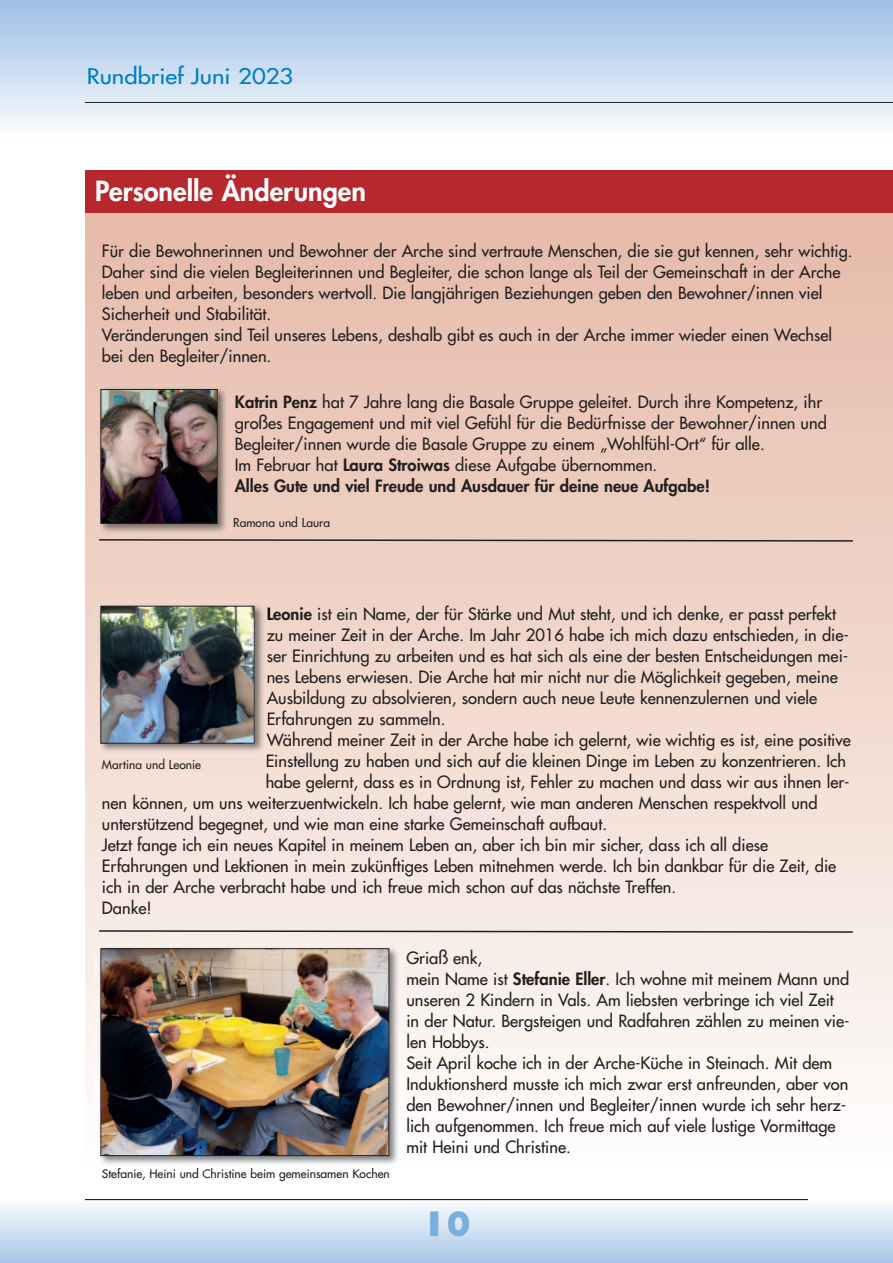
<style>
.page{position:relative;width:893px;height:1263px;background:#fff}
.page>*{position:absolute;margin:0;border:0;box-sizing:border-box;transform-origin:0 0}
.t1{font:800 36px "Gill Sans";color:#79aede}
.t2{font:800 27px "Futura Std";color:#fff}
.t3{font:500 21px "Futura Std";color:#007ec5;scale:1.14 1}
.t4{font:500 16.5px/21px "Futura Std";color:#231f20}
.t5{font:500 12px "Futura Std";color:#231f20}
.s1{font-weight:800}
</style>
<div class="page">
<div style="left:0;top:0;width:893px;height:138px;background:linear-gradient(to bottom,#9cbfe5,#fbfcfe)"></div>
<div style="left:0;top:1199px;width:893px;height:64px;background:linear-gradient(to bottom,#fbfcfe,#a8c6e8)"></div>
<hr style="left:85px;top:102px;width:808px;height:1px;background:#231f20">
<hr style="left:85px;top:1199px;width:723px;height:1px;background:#231f20">
<div style="left:85px;top:170px;width:808px;height:995px;background:linear-gradient(to bottom,#e4b6a3,#fdfcfa)"></div>
<div style="left:85px;top:170px;width:808px;height:43px;background:#b7282e"></div>
<img style="left:94px;top:943px;width:311px;height:228px">
<img style="left:102px;top:1168px;width:108px;height:3px">
<img style="left:102px;top:950px;width:285px;height:204px">
<div style="left:100px;top:948px;width:289px;height:208px;border:1px solid #231f20"></div>
<img style="left:95px;top:383px;width:138px;height:156px">
<img style="left:102px;top:391px;width:114px;height:131px">
<div style="left:100px;top:389px;width:118px;height:135px;border:1px solid #231f20"></div>
<svg style="left:98px;top:538px;width:756px;height:4px;background:#a18d85"></svg>
<svg style="left:98px;top:929px;width:756px;height:4px;background:#a79e9b"></svg>
<img style="left:94px;top:600px;width:176px;height:159px">
<svg style="left:268px;top:607px;width:2px;height:13px"></svg>
<svg style="left:267px;top:632px;width:3px;height:9px"></svg>
<svg style="left:267px;top:652px;width:3px;height:11px"></svg>
<svg style="left:268px;top:674px;width:2px;height:9px"></svg>
<svg style="left:267px;top:695px;width:3px;height:10px"></svg>
<svg style="left:268px;top:712px;width:2px;height:14px"></svg>
<svg style="left:266px;top:732px;width:4px;height:11px"></svg>
<svg style="left:267px;top:753px;width:3px;height:6px"></svg>
<img style="left:102px;top:608px;width:151px;height:134px">
<div style="left:100px;top:606px;width:155px;height:138px;border:1px solid #231f20"></div>
<p class="t3" style="left:87px;top:65px;width:183px">Rundbrief Juni 2023</p>
<h2 class="t2" style="left:95px;top:178px;width:272px">Personelle Änderungen</h2>
<p class="t4" style="left:102px;top:242px;width:752px">Für die Bewohnerinnen und Bewohner der Arche sind vertraute Menschen, die sie gut kennen, sehr wichtig.<br>Daher sind die vielen Begleiterinnen und Begleiter, die schon lange als Teil der Gemeinschaft in der Arche leben und arbeiten, besonders wertvoll. Die langjährigen Beziehungen geben den Bewohner/innen viel Sicherheit und Stabilität.<br>Veränderungen sind Teil unseres Lebens, deshalb gibt es auch in der Arche immer wieder einen Wechsel bei den Begleiter/innen.</p>
<p class="t4" style="left:235px;top:392px;width:594px"><span class="s1">Katrin Penz</span> hat 7 Jahre lang die Basale Gruppe geleitet. Durch ihre Kompetenz, ihr großes Engagement und mit viel Gefühl für die Bedürfnisse der Bewohner/innen und Begleiter/innen wurde die Basale Gruppe zu einem „Wohlfühl-Ort“ für alle.<br>Im Februar hat <span class="s1">Laura Stroiwas</span> diese Aufgabe übernommen.<br><span class="s1">Alles Gute und viel Freude und Ausdauer für deine neue Aufgabe!</span></p>
<p class="t5" style="left:233px;top:516px;width:98px">Ramona und Laura</p>
<p class="t4" style="left:267px;top:605px;width:571px"><span class="s1">Leonie</span> ist ein Name, der für Stärke und Mut steht, und ich denke, er passt perfekt</p>
<p class="t4" style="left:267px;top:626px;width:584px">zu meiner Zeit in der Arche. Im Jahr 2016 habe ich mich dazu entschieden, in die-</p>
<p class="t4" style="left:267px;top:647px;width:583px">ser Einrichtung zu arbeiten und es hat sich als eine der besten Entscheidungen mei-</p>
<p class="t4" style="left:267px;top:668px;width:573px">nes Lebens erwiesen. Die Arche hat mir nicht nur die Möglichkeit gegeben, meine</p>
<p class="t4" style="left:267px;top:689px;width:552px">Ausbildung zu absolvieren, sondern auch neue Leute kennenzulernen und viele</p>
<p class="t4" style="left:267px;top:710px;width:180px">Erfahrungen zu sammeln.</p>
<p class="t4" style="left:267px;top:731px;width:586px">Während meiner Zeit in der Arche habe ich gelernt, wie wichtig es ist, eine positive</p>
<p class="t4" style="left:266px;top:752px;width:582px">Einstellung zu haben und sich auf die kleinen Dinge im Leben zu konzentrieren. Ich</p>
<p class="t4" style="left:266px;top:773px;width:585px">habe gelernt, dass es in Ordnung ist, Fehler zu machen und dass wir aus ihnen ler-</p>
<p class="t4" style="left:102px;top:794px;width:717px">nen können, um uns weiterzuentwickeln. Ich habe gelernt, wie man anderen Menschen respektvoll und</p>
<p class="t4" style="left:102px;top:815px;width:507px">unterstützend begegnet, und wie man eine starke Gemeinschaft aufbaut.</p>
<p class="t4" style="left:102px;top:836px;width:668px">Jetzt fange ich ein neues Kapitel in meinem Leben an, aber ich bin mir sicher, dass ich all diese</p>
<p class="t4" style="left:102px;top:857px;width:736px">Erfahrungen und Lektionen in mein zukünftiges Leben mitnehmen werde. Ich bin dankbar für die Zeit, die</p>
<p class="t4" style="left:102px;top:878px;width:576px">ich in der Arche verbracht habe und ich freue mich schon auf das nächste Treffen.</p>
<p class="t4" style="left:102px;top:899px;width:51px">Danke!</p>
<p class="t5" style="left:102px;top:759px;width:101px">Martina und Leonie</p>
<p class="t5" style="left:102px;top:1168px;width:289px">Stefanie, Heini und Christine beim gemeinsamen Kochen</p>
<p class="t4" style="left:406px;top:949px;width:445px">Griaß enk,<br>mein Name ist <span class="s1">Stefanie Eller</span>. Ich wohne mit meinem Mann und unseren 2 Kindern in Vals. Am liebsten verbringe ich viel Zeit in der Natur. Bergsteigen und Radfahren zählen zu meinen vie&shy;len Hobbys.<br>Seit April koche ich in der Arche-Küche in Steinach. Mit dem Induktionsherd musste ich mich zwar erst anfreunden, aber von den Bewohner/innen und Begleiter/innen wurde ich sehr herz&shy;lich aufgenommen. Ich freue mich auf viele lustige Vormittage mit Heini und Christine.</p>
<h1 class="t1" style="left:422px;top:1210px;width:50px">10</h1>
</div>
